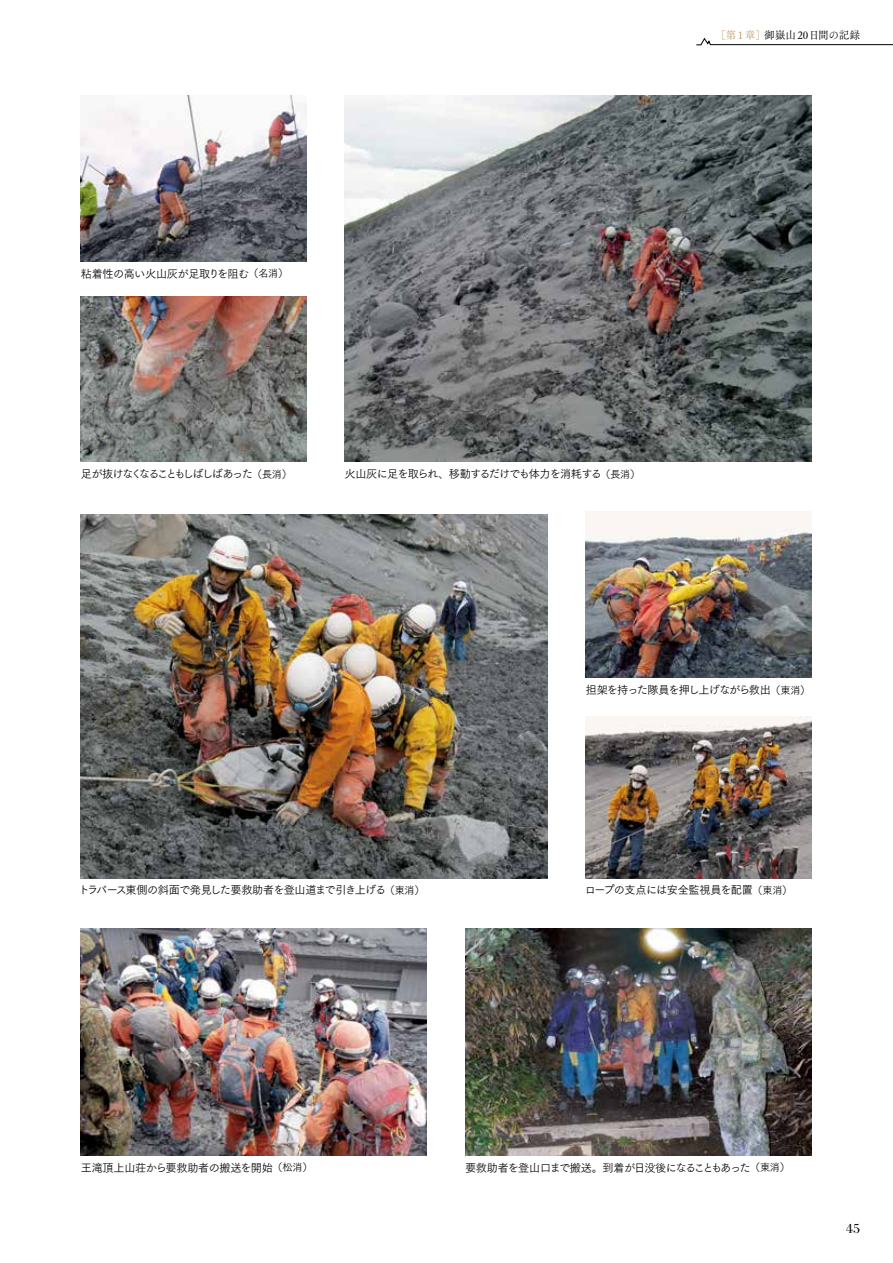
<style>
.page{position:relative;width:893px;height:1263px;background:#fff}
.page>*{position:absolute;margin:0;border:0;box-sizing:border-box;transform-origin:0 0}
.t1{font:13.8px "Bodoni Std";color:#000}
.t2{font:11.1px "Tsuku Go Pro R";letter-spacing:-.07em;color:#000}
.t3{font:11.1px "Tsuku Go Pro R";letter-spacing:-.09em;color:#000}
.t4{font:11.1px "Tsuku Go Pro R";letter-spacing:-.145em;color:#000}
.t5{font:11.1px "Tsuku Go Pro R";letter-spacing:-.025em;color:#000}
.t6{font:11.1px "Tsuku Go Pro R";letter-spacing:-.04em;color:#000}
.t7{font:11.1px "Tsuku Go Pro R";letter-spacing:-.045em;color:#000}
.t8{font:10.65px "Tsuku A Old Min Pr 6 R";color:#000}
.s1{color:#be9d6d}
.s2{font-size:10.05px}
</style>
<div class="page">
<svg style="left:696px;top:38px;width:197px;height:7px"></svg>
<img style="left:81px;top:296px;width:225px;height:166px">
<img style="left:81px;top:96px;width:225px;height:165px">
<img style="left:344px;top:96px;width:467px;height:366px">
<img style="left:586px;top:512px;width:225px;height:166px">
<img style="left:586px;top:716px;width:225px;height:162px">
<img style="left:81px;top:928px;width:346px;height:227px">
<img style="left:465px;top:928px;width:346px;height:227px">
<img style="left:81px;top:514px;width:466px;height:364px">
<p class="t8" style="left:715px;top:26px;width:146px"><span class="s1">［第1章］</span>御嶽山20日間の記録</p>
<p class="t6" style="left:81px;top:264px;width:209px">粘着性の高い火山灰が足取りを阻む<span class="s2">（名消）</span></p>
<p class="t4" style="left:81px;top:465px;width:213px">足が抜けなくなることもしばしばあった<span class="s2">（長消）</span></p>
<p class="t2" style="left:344px;top:465px;width:297px">火山灰に足を取られ、移動するだけでも体力を消耗する<span class="s2">（長消）</span></p>
<p class="t3" style="left:586px;top:681px;width:226px">担架を持った隊員を押し上げながら救出<span class="s2">（東消）</span></p>
<p class="t2" style="left:79px;top:881px;width:348px">トラバース東側の斜面で発見した要救助者を登山道まで引き上げる<span class="s2">（東消）</span></p>
<p class="t7" style="left:585px;top:881px;width:209px">ロープの支点には安全監視員を配置<span class="s2">（東消）</span></p>
<p class="t5" style="left:81px;top:1158px;width:233px">王滝頂上山荘から要救助者の搬送を開始<span class="s2">（松消）</span></p>
<p class="t3" style="left:465px;top:1158px;width:326px">要救助者を登山口まで搬送。到着が日没後になることもあった<span class="s2">（東消）</span></p>
<p class="t1" style="left:846px;top:1221px;width:15px">45</p>
</div>
